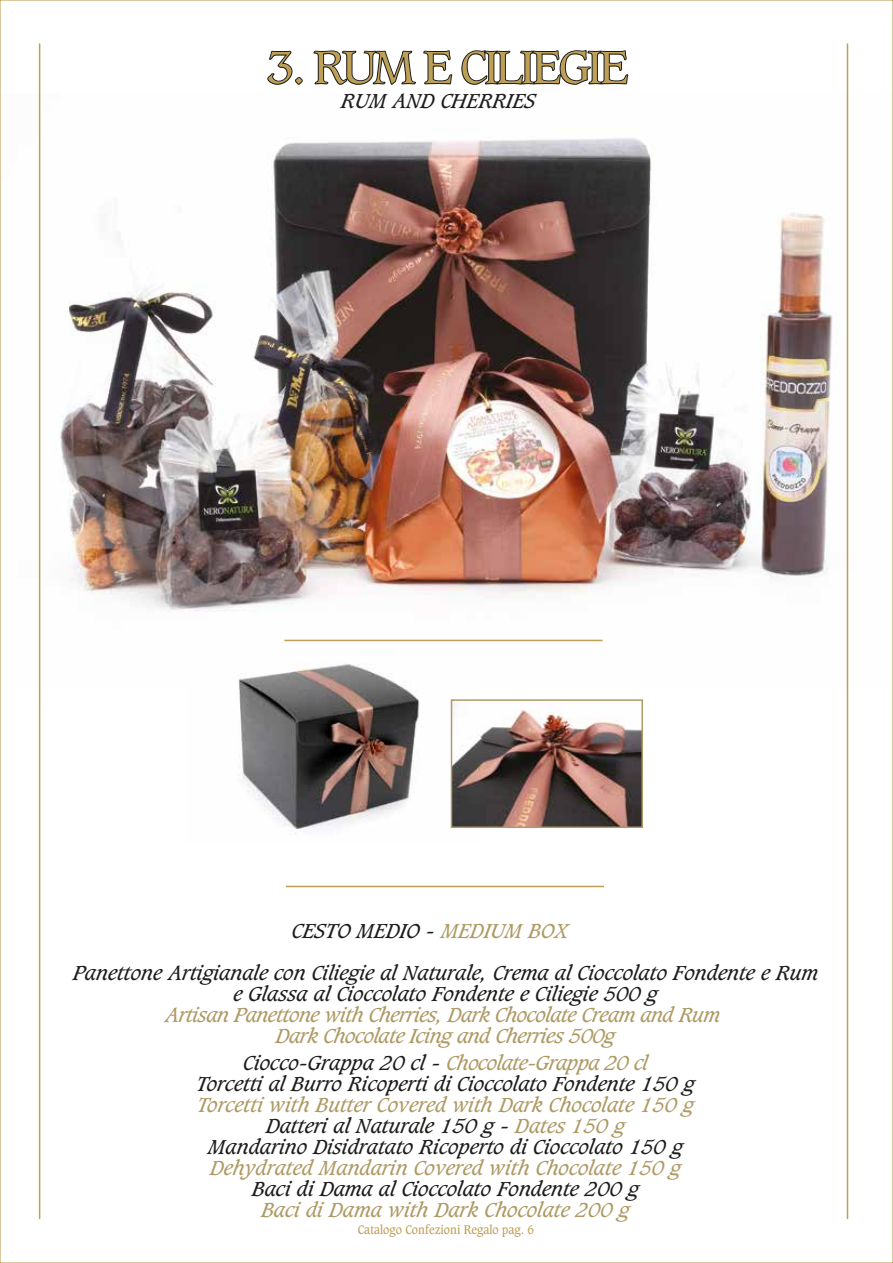
<style>
.page{position:relative;width:893px;height:1263px;background:#fff}
.page>*{position:absolute;margin:0;border:0;box-sizing:border-box;transform-origin:0 0}
.t1{font:45px "Caxton Std";letter-spacing:-.075em;color:#be9f56;scale:1.06 1}
.t2{font:italic 19.5px/21px "Caxton Std";color:#1d1d1b;text-align:center}
.t3{font:italic 19.5px/21px "Caxton Std";letter-spacing:-.025em;color:#ae9a64;text-align:center}
.t4{font:italic 19.5px "Caxton Std";color:#ae9a64}
.t5{font:12px "Caxton Std";color:#be9f56;scale:.94 1}
.s1{color:#ae9a64}
</style>
<div class="page">
<img style="left:38px;top:93px;width:811px;height:595px">
<hr style="left:847px;top:44px;width:1px;height:1175px;background:#be9f56">
<hr style="left:39px;top:44px;width:1px;height:1175px;background:#be9f56">
<svg style="left:267px;top:51px;width:36px;height:34px"></svg>
<svg style="left:314px;top:50px;width:102px;height:35px"></svg>
<svg style="left:423px;top:50px;width:29px;height:34px"></svg>
<svg style="left:461px;top:50px;width:167px;height:35px"></svg>
<hr style="left:286px;top:886px;width:318px;height:1px;background:#be9f56">
<img style="left:186px;top:646px;width:294px;height:188px">
<hr style="left:284px;top:640px;width:318px;height:1px;background:#be9f56">
<img style="left:454px;top:702px;width:186px;height:123px">
<div style="left:451px;top:699px;width:192px;height:129px;border:2px solid #ae9a64"></div>
<h1 class="t1" style="left:267px;top:40px;width:343px">3. RUM E CILIEGIE</h1>
<p class="t2" style="left:341px;top:91px;width:196px">RUM AND CHERRIES</p>
<p class="t2" style="left:73px;top:910px;width:747px;line-height:42px;text-align:left;text-indent:219px">CESTO MEDIO - <span class="s1">MEDIUM BOX<br></span>Panettone Artigianale con Ciliegie al Naturale, Crema al Cioccolato Fondente e Rum</p>
<p class="t2" style="left:233px;top:984px;width:426px">e Glassa al Cioccolato Fondente e Ciliegie 500 g</p>
<p class="t3" style="left:166px;top:1005px;width:556px">Artisan Panettone with Cherries, Dark Chocolate Cream and Rum<br>Dark Chocolate Icing and Cherries 500g</p>
<p class="t2" style="left:197px;top:1053px;width:500px">Ciocco-Grappa 20 cl - <span class="s1">Chocolate-Grappa 20 cl<br></span>Torcetti al Burro Ricoperti di Cioccolato Fondente 150 g</p>
<p class="t2" style="left:197px;top:1095px;width:498px"><span class="s1">Torcetti with Butter Covered with Dark Chocolate 150 g<br></span>Datteri al Naturale 150 g - <span class="s1">Dates 150 g<br></span>Mandarino Disidratato Ricoperto di Cioccolato 150 g</p>
<p class="t4" style="left:210px;top:1156px;width:472px">Dehydrated Mandarin Covered with Chocolate 150 g</p>
<p class="t2" style="left:252px;top:1179px;width:388px">Baci di Dama al Cioccolato Fondente 200 g</p>
<p class="t4" style="left:261px;top:1198px;width:370px">Baci di Dama with Dark Chocolate 200 g</p>
<p class="t5" style="left:358px;top:1222px;width:189px">Catalogo Confezioni Regalo pag. 6</p>
</div>
